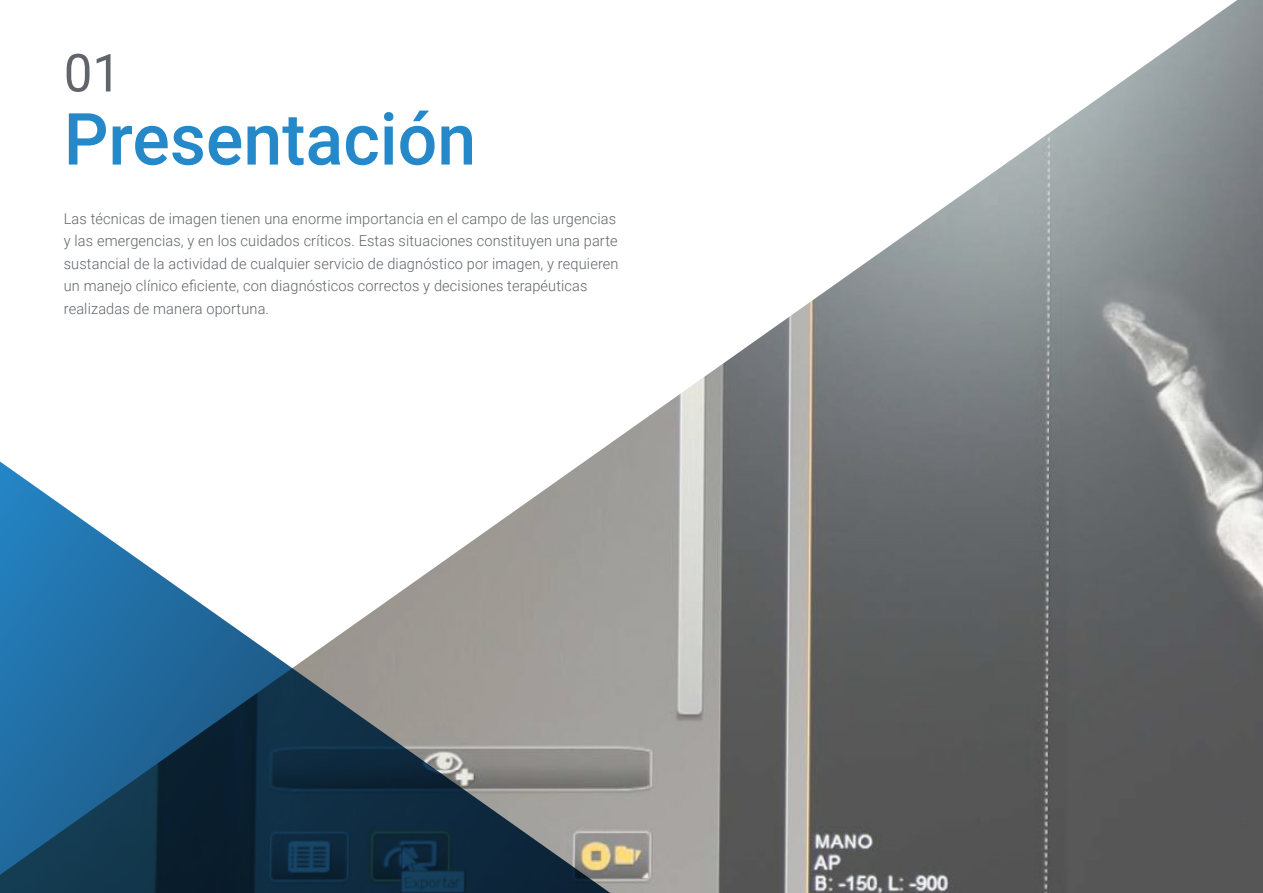
<style>
.page{position:relative;width:1263px;height:893px;background:#fff}
.page>*{position:absolute;margin:0;border:0;box-sizing:border-box;transform-origin:0 0}
.t1{font:500 72px "Roboto";color:#2488c9}
.t2{font:52.5px "Roboto";color:#61646a}
.t3{font:300 15px/22.5px "Roboto";letter-spacing:.01em;color:#61646a}
</style>
<div class="page">
<img style="left:607px;top:0;width:656px;height:893px">
<svg style="left:0;top:446px;width:640px;height:447px"></svg>
<h2 class="t2" style="left:64px;top:36px;width:59px">01</h2>
<h1 class="t1" style="left:64px;top:89px;width:414px">Presentación</h1>
<p class="t3" style="left:64px;top:207px;width:556px">Las técnicas de imagen tienen una enorme importancia en el campo de las urgencias y las emergencias, y en los cuidados críticos. Estas situaciones constituyen una parte sustancial de la actividad de cualquier servicio de diagnóstico por imagen, y requieren un manejo clínico eficiente, con diagnósticos correctos y decisiones terapéuticas realizadas de manera oportuna.</p>
</div>
